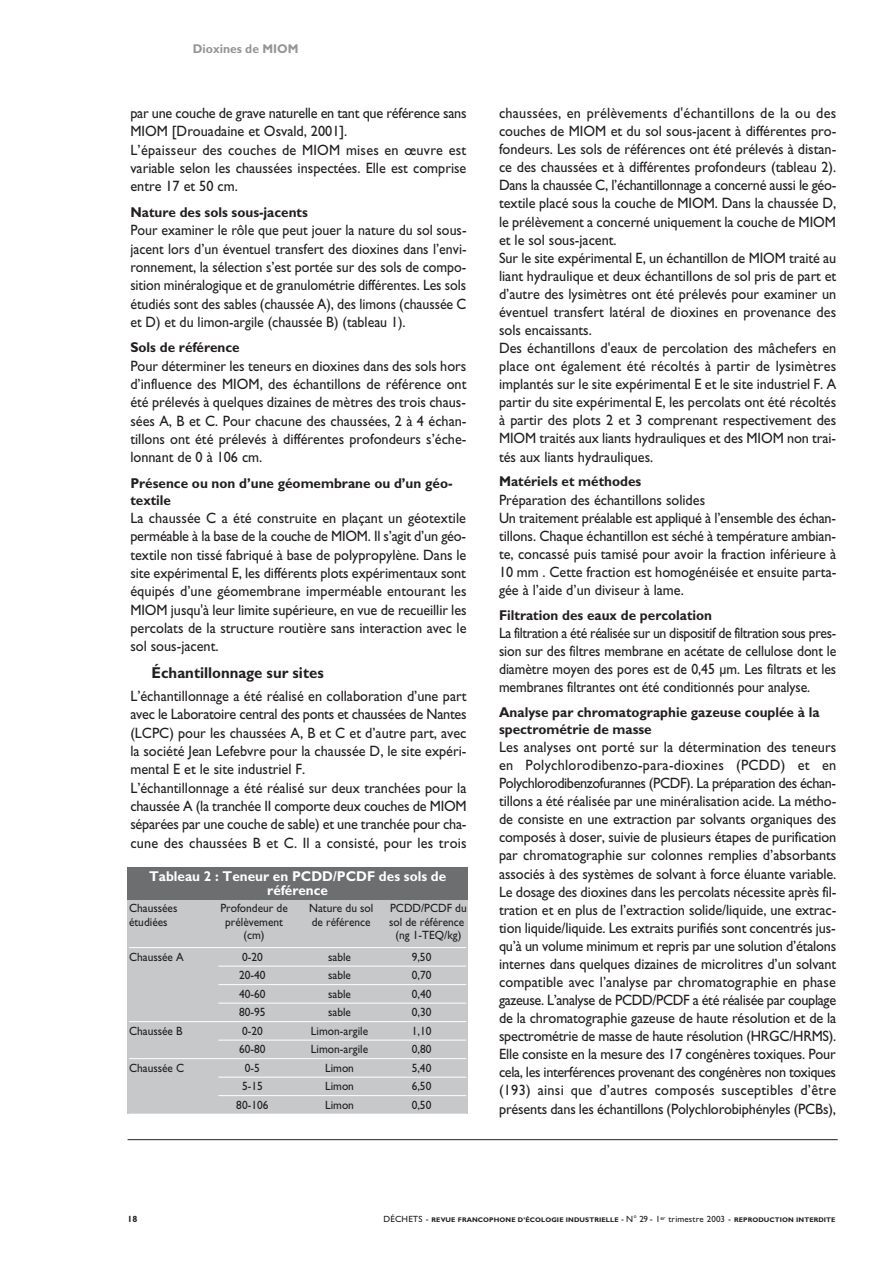
<style>
.page{position:relative;width:893px;height:1263px;background:#fff}
.page>*{position:absolute;margin:0;border:0;box-sizing:border-box;transform-origin:0 0}
.t1{font:700 15.75px "Gill Sans";color:#231f20;scale:.95 1}
.t2{font:15px/18px "Gill Sans";color:#231f20;scale:.95 1}
.t3{font:15px/18.3px "Gill Sans";color:#231f20;text-align:justify;scale:.93 1}
.t4{font:15px/18px "Gill Sans";color:#231f20;text-align:justify;scale:.92 1}
.t5{font:700 14.25px/16.8px "Gill Sans";color:#231f20;scale:.95 1}
.t6{font:700 14.25px/14.2px "Gill Sans";color:#fff;text-align:center;scale:.95 1}
.t7{font:700 12.75px "Gill Sans";color:#939598;scale:.95 1}
.t8{font:12px/13.5px "Gill Sans";color:#231f20;scale:.95 1}
.t9{font:700 9px "Gill Sans";color:#231f20}
.t10{font:700 6.75px "Gill Sans";letter-spacing:.015em;color:#231f20}
.s1{font-weight:400;font-size:9px}
</style>
<div class="page">
<hr style="left:128px;top:1139px;width:710px;height:1px;background:#231f20">
<div style="left:128px;top:901px;width:340px;height:213px;background:#c6c8ca"></div>
<div style="left:128px;top:867px;width:340px;height:33px;background:#6d6e70"></div>
<hr style="left:129px;top:947px;width:337px;height:1px;background:#fff">
<hr style="left:218px;top:966px;width:248px;height:1px;background:#fff">
<hr style="left:218px;top:984px;width:248px;height:1px;background:#fff">
<hr style="left:218px;top:1003px;width:248px;height:1px;background:#fff">
<hr style="left:129px;top:1021px;width:337px;height:1px;background:#fff">
<hr style="left:218px;top:1040px;width:248px;height:1px;background:#fff">
<hr style="left:129px;top:1058px;width:337px;height:1px;background:#fff">
<hr style="left:218px;top:1077px;width:248px;height:1px;background:#fff">
<hr style="left:218px;top:1095px;width:248px;height:1px;background:#fff">
<p class="t7" style="left:193px;top:44px;width:113px">Dioxines de MIOM</p>
<p class="t2" style="left:130px;top:105px;width:355px">par une couche de grave naturelle en tant que référence sans MIOM [Drouadaine et Osvald, 2001].<br>L’épaisseur des couches de MIOM mises en œuvre est variable selon les chaussées inspectées. Elle est comprise entre 17 et 50 cm.</p>
<p class="t5" style="left:130px;top:205px;width:188px">Nature des sols sous-jacents</p>
<p class="t3" style="left:130px;top:223px;width:363px">Pour examiner le rôle que peut jouer la nature du sol sous&shy;jacent lors d’un éventuel transfert des dioxines dans l’envi&shy;ronnement, la sélection s’est portée sur des sols de compo&shy;sition minéralogique et de granulométrie différentes. Les sols étudiés sont des sables (chaussée A), des limons (chaussée C et D) et du limon-argile (chaussée B) (tableau 1).</p>
<p class="t5" style="left:130px;top:341px;width:117px">Sols de référence</p>
<p class="t2" style="left:130px;top:358px;width:355px;text-align:justify">Pour déterminer les teneurs en dioxines dans des sols hors d’influence des MIOM, des échantillons de référence ont été prélevés à quelques dizaines de mètres des trois chaus&shy;sées A, B et C. Pour chacune des chaussées, 2 à 4 échan&shy;tillons ont été prélevés à différentes profondeurs s’éche&shy;lonnant de 0 à 106 cm.</p>
<p class="t5" style="left:130px;top:476px;width:341px">Présence ou non d’une géomembrane ou d’un géo&shy;textile</p>
<p class="t2" style="left:130px;top:510px;width:355px;text-align:justify">La chaussée C a été construite en plaçant un géotextile perméable à la base de la couche de MIOM. Il s’agit d’un géo&shy;textile non tissé fabriqué à base de polypropylène. Dans le site expérimental E, les différents plots expérimentaux sont équipés d’une géomembrane imperméable entourant les MIOM jusqu'à leur limite supérieure, en vue de recueillir les percolats de la structure routière sans interaction avec le sol sous-jacent.</p>
<p class="t1" style="left:152px;top:668px;width:183px">Échantillonnage sur sites</p>
<p class="t2" style="left:130px;top:688px;width:355px">L’échantillonnage a été réalisé en collaboration d’une part avec le Laboratoire central des ponts et chaussées de Nantes (LCPC) pour les chaussées A, B et C et d’autre part, avec la société Jean Lefebvre pour la chaussée D, le site expéri&shy;mental E et le site industriel F.<br>L’échantillonnage a été réalisé sur deux tranchées pour la chaussée A (la tranchée II comporte deux couches de MIOM séparées par une couche de sable) et une tranchée pour cha&shy;cune des chaussées B et C. Il a consisté, pour les trois</p>
<p class="t6" style="left:149px;top:871px;width:314px">Tableau 2 : Teneur en PCDD/PCDF des sols de référence</p>
<p class="t8" style="left:129px;top:903px;width:52px">Chaussées étudiées</p>
<p class="t8" style="left:220px;top:903px;width:72px;text-align:center">Profondeur de prélèvement (cm)</p>
<p class="t8" style="left:309px;top:903px;width:69px">Nature du sol de référence</p>
<p class="t8" style="left:389px;top:903px;width:83px;text-align:center">PCDD/PCDF du sol de référence (ng 1-TEQ/kg)</p>
<p class="t8" style="left:129px;top:951px;width:59px">Chaussée A</p>
<p class="t8" style="left:242px;top:951px;width:23px">0-20</p>
<p class="t8" style="left:328px;top:951px;width:26px">sable</p>
<p class="t8" style="left:412px;top:951px;width:22px">9,50</p>
<p class="t8" style="left:239px;top:970px;width:29px">20-40</p>
<p class="t8" style="left:328px;top:970px;width:26px">sable</p>
<p class="t8" style="left:412px;top:970px;width:22px">0,70</p>
<p class="t8" style="left:239px;top:988px;width:29px">40-60</p>
<p class="t8" style="left:328px;top:988px;width:26px">sable</p>
<p class="t8" style="left:412px;top:988px;width:22px">0,40</p>
<p class="t8" style="left:239px;top:1007px;width:29px">80-95</p>
<p class="t8" style="left:328px;top:1007px;width:26px">sable</p>
<p class="t8" style="left:412px;top:1007px;width:22px">0,30</p>
<p class="t8" style="left:129px;top:1025px;width:58px">Chaussée B</p>
<p class="t8" style="left:242px;top:1025px;width:23px">0-20</p>
<p class="t8" style="left:311px;top:1025px;width:62px">Limon-argile</p>
<p class="t8" style="left:412px;top:1025px;width:22px">1,10</p>
<p class="t8" style="left:239px;top:1044px;width:29px">60-80</p>
<p class="t8" style="left:311px;top:1044px;width:62px">Limon-argile</p>
<p class="t8" style="left:412px;top:1044px;width:22px">0,80</p>
<p class="t8" style="left:129px;top:1062px;width:60px">Chaussée C</p>
<p class="t8" style="left:245px;top:1062px;width:17px">0-5</p>
<p class="t8" style="left:325px;top:1062px;width:32px">Limon</p>
<p class="t8" style="left:412px;top:1062px;width:22px">5,40</p>
<p class="t8" style="left:242px;top:1081px;width:23px">5-15</p>
<p class="t8" style="left:325px;top:1081px;width:32px">Limon</p>
<p class="t8" style="left:412px;top:1081px;width:22px">6,50</p>
<p class="t8" style="left:236px;top:1099px;width:35px">80-106</p>
<p class="t8" style="left:325px;top:1099px;width:32px">Limon</p>
<p class="t8" style="left:412px;top:1099px;width:22px">0,50</p>
<p class="t2" style="left:499px;top:106px;width:357px">chaussées, en prélèvements d'échantillons de la ou des couches de MIOM et du sol sous-jacent à différentes pro&shy;fondeurs. Les sols de références ont été prélevés à distan&shy;ce des chaussées et à différentes profondeurs (tableau 2).<br>Dans la chaussée C, l’échantillonnage a concerné aussi le géo&shy;textile placé sous la couche de MIOM. Dans la chaussée D, le prélèvement a concerné uniquement la couche de MIOM et le sol sous-jacent.<br>Sur le site expérimental E, un échantillon de MIOM traité au liant hydraulique et deux échantillons de sol pris de part et d’autre des lysimètres ont été prélevés pour examiner un éventuel transfert latéral de dioxines en provenance des sols encaissants.<br>Des échantillons d'eaux de percolation des mâchefers en place ont également été récoltés à partir de lysimètres implantés sur le site expérimental E et le site industriel F. A partir du site expérimental E, les percolats ont été récoltés à partir des plots 2 et 3 comprenant respectivement des MIOM traités aux liants hydrauliques et des MIOM non trai&shy;tés aux liants hydrauliques.</p>
<p class="t5" style="left:499px;top:475px;width:151px">Matériels et méthodes</p>
<p class="t2" style="left:499px;top:492px;width:357px">Préparation des échantillons solides<br>Un traitement préalable est appliqué à l’ensemble des échan&shy;tillons. Chaque échantillon est séché à température ambian&shy;te, concassé puis tamisé pour avoir la fraction inférieure à 10 mm . Cette fraction est homogénéisée et ensuite parta&shy;gée à l’aide d’un diviseur à lame.</p>
<p class="t5" style="left:499px;top:608px;width:226px">Filtration des eaux de percolation</p>
<p class="t4" style="left:499px;top:626px;width:368px">La filtration a été réalisée sur un dispositif de filtration sous pres&shy;sion sur des filtres membrane en acétate de cellulose dont le diamètre moyen des pores est de 0,45 μm. Les filtrats et les membranes filtrantes ont été conditionnés pour analyse.</p>
<p class="t5" style="left:499px;top:706px;width:339px">Analyse par chromatographie gazeuse couplée à la spectrométrie de masse</p>
<p class="t2" style="left:499px;top:740px;width:357px;text-align:justify">Les analyses ont porté sur la détermination des teneurs en Polychlorodibenzo-para-dioxines (PCDD) et en Polychlorodibenzofurannes (PCDF). La préparation des échan&shy;tillons a été réalisée par une minéralisation acide. La métho&shy;de consiste en une extraction par solvants organiques des composés à doser, suivie de plusieurs étapes de purification par chromatographie sur colonnes remplies d’absorbants associés à des systèmes de solvant à force éluante variable.<br>Le dosage des dioxines dans les percolats nécessite après fil&shy;tration et en plus de l’extraction solide/liquide, une extrac&shy;tion liquide/liquide. Les extraits purifiés sont concentrés jus&shy;qu’à un volume minimum et repris par une solution d’étalons internes dans quelques dizaines de microlitres d’un solvant compatible avec l’analyse par chromatographie en phase gazeuse. L’analyse de PCDD/PCDF a été réalisée par couplage de la chromatographie gazeuse de haute résolution et de la spectrométrie de masse de haute résolution (HRGC/HRMS).<br>Elle consiste en la mesure des 17 congénères toxiques. Pour cela, les interférences provenant des congénères non toxiques (193) ainsi que d’autres composés susceptibles d’être présents dans les échantillons (Polychlorobiphényles (PCBs),</p>
<p class="t9" style="left:128px;top:1216px;width:11px">18</p>
<p class="t10" style="left:384px;top:1218px;width:453px"><span class="s1">DÉCHETS -</span> REVUE FRANCOPHONE D’ÉCOLOGIE INDUSTRIELLE <span class="s1">- N° 29 - 1</span><sup>er</sup> <span class="s1">trimestre 2003 -</span> REPRODUCTION INTERDITE</p>
</div>
